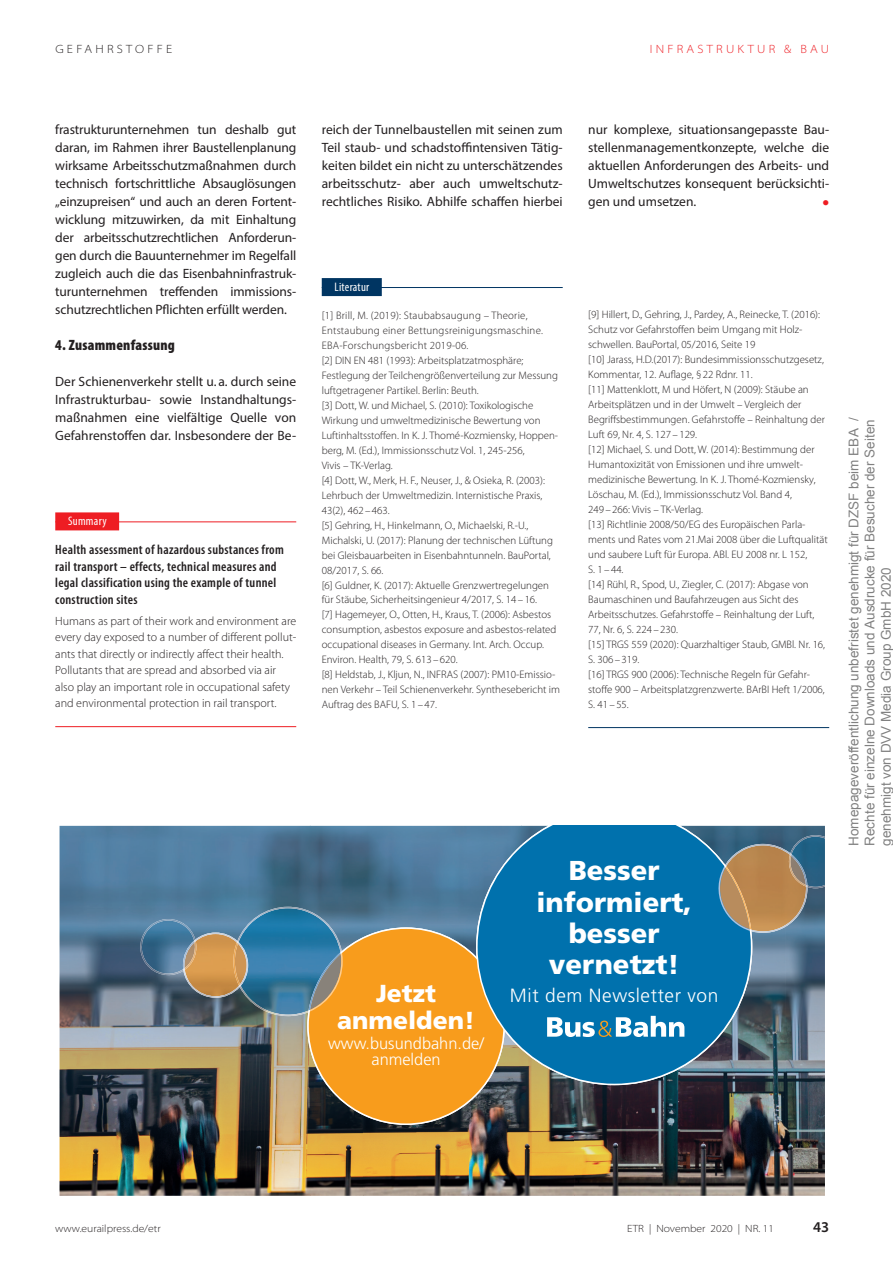
<style>
.page{position:relative;width:893px;height:1263px;background:#fff}
.page>*{position:absolute;margin:0;border:0;box-sizing:border-box;transform-origin:0 0}
.t1{font:900 27.3px/31.3px "Frutiger LT Std";color:#fff;text-align:center}
.t2{font:900 24.6px "Frutiger LT Std";color:#fff}
.t3{font:300 19.05px "Frutiger LT Std";letter-spacing:.03em;color:#fff}
.t4{font:300 16.35px/16.2px "Frutiger LT Std";color:#fff;text-align:center}
.t5{font:900 condensed 15px "Myriad Pro";letter-spacing:.015em;color:#231f20}
.t6{font:600 15px "Myriad Pro";color:#231f20}
.t7{font:13.5px/18px "Myriad Pro";color:#231f20;text-align:justify}
.t8{font:13.5px/16.2px "Arial";color:rgb(0 0 0/.5)}
.t9{font:600 condensed 13.5px/16.5px "Myriad Pro";letter-spacing:.02em;color:#231f20}
.t10{font:condensed 12.3px "Myriad Pro";letter-spacing:.02em;color:#fff}
.t11{font:300 12px/16.5px "Myriad Pro";color:#231f20}
.t12{font:300 semi-expanded 12px "Myriad Pro";letter-spacing:.27em;color:#ee1d23}
.t13{font:300 semi-expanded 12px "Myriad Pro";letter-spacing:.27em;color:#231f20}
.t14{font:300 10.8px/15px "Myriad Pro";color:#231f20}
.t15{font:300 semi-expanded 10.5px "Myriad Pro";color:#231f20}
.t16{font:9px "Wingdings";color:#ee1d23}
</style>
<div class="page">
<div style="left:55px;top:512px;width:64px;height:18px;background:#ee1d23"></div>
<hr style="left:55px;top:521px;width:241px;height:1px;background:#ee1d23">
<hr style="left:55px;top:726px;width:241px;height:1px;background:#ee1d23">
<div style="left:322px;top:278px;width:60px;height:18px;background:#003562"></div>
<hr style="left:322px;top:287px;width:241px;height:1px;background:#003562">
<hr style="left:588px;top:727px;width:241px;height:1px;background:#003562">
<img style="left:60px;top:826px;width:250px;height:370px">
<img style="left:310px;top:826px;width:166px;height:101px">
<img style="left:752px;top:826px;width:73px;height:18px">
<img style="left:786px;top:888px;width:39px;height:308px">
<img style="left:733px;top:933px;width:53px;height:263px">
<img style="left:310px;top:1125px;width:53px;height:71px">
<img style="left:469px;top:1085px;width:105px;height:111px">
<img style="left:680px;top:1085px;width:53px;height:111px">
<img style="left:416px;top:1125px;width:53px;height:71px">
<img style="left:574px;top:1085px;width:106px;height:111px">
<img style="left:363px;top:1125px;width:53px;height:71px">
<svg style="left:476px;top:826px;width:276px;height:259px;background:#1172a6"></svg>
<svg style="left:547px;top:1016px;width:137px;height:21px"></svg>
<img style="left:237px;top:907px;width:105px;height:109px">
<svg style="left:307px;top:927px;width:198px;height:198px;background:#c88f38"></svg>
<img style="left:183px;top:932px;width:57px;height:66px">
<img style="left:241px;top:942px;width:7px;height:44px">
<img style="left:237px;top:941px;width:4px;height:46px">
<img style="left:725px;top:844px;width:83px;height:89px">
<svg style="left:716px;top:862px;width:35px;height:69px;background:#8d8975"></svg>
<img style="left:790px;top:835px;width:35px;height:53px">
<img style="left:788px;top:855px;width:2px;height:31px">
<img style="left:790px;top:853px;width:17px;height:34px">
<img style="left:139px;top:919px;width:56px;height:56px">
<img style="left:196px;top:941px;width:1px;height:29px">
<img style="left:183px;top:939px;width:13px;height:32px">
<p class="t13" style="left:55px;top:42px;width:119px">GEFAHRSTOFFE</p>
<p class="t12" style="left:650px;top:42px;width:181px">INFRASTRUKTUR &amp; BAU</p>
<p class="t7" style="left:55px;top:120px;width:242px">frastrukturunternehmen tun deshalb gut daran, im Rahmen ihrer Baustellenplanung wirksame Arbeitsschutzmaßnahmen durch technisch fortschrittliche Absauglösungen „einzupreisen“ und auch an deren Fortent&shy;wicklung mitzuwirken, da mit Einhaltung der arbeitsschutzrechtlichen Anforderun&shy;gen durch die Bauunternehmer im Regelfall zugleich auch die das Eisenbahninfrastruk&shy;turunternehmen treffenden immissions&shy;schutzrechtlichen Pflichten erfüllt werden.</p>
<h3 class="t5" style="left:55px;top:336px;width:121px">4. Zusammenfassung</h3>
<p class="t7" style="left:55px;top:372px;width:242px">Der Schienenverkehr stellt u. a. durch seine Infrastrukturbau- sowie Instandhaltungs&shy;maßnahmen eine vielfältige Quelle von Gefahrenstoffen dar. Insbesondere der Be-</p>
<p class="t10" style="left:68px;top:514px;width:40px">Summary</p>
<p class="t9" style="left:55px;top:542px;width:230px">Health assessment of hazardous substances from rail transport – effects, technical measures and legal classification using the example of tunnel construction sites</p>
<p class="t11" style="left:55px;top:612px;width:242px">Humans as part of their work and environment are every day exposed to a number of different pollut&shy;ants that directly or indirectly affect their health.<br>Pollutants that are spread and absorbed via air also play an important role in occupational safety and environmental protection in rail transport.</p>
<p class="t7" style="left:322px;top:120px;width:242px">reich der Tunnelbaustellen mit seinen zum Teil staub- und schadstoffintensiven Tätig&shy;keiten bildet ein nicht zu unterschätzendes arbeitsschutz- aber auch umweltschutz&shy;rechtliches Risiko. Abhilfe schaffen hierbei</p>
<p class="t7" style="left:588px;top:120px;width:242px">nur komplexe, situationsangepasste Bau&shy;stellenmanagementkonzepte, welche die aktuellen Anforderungen des Arbeits- und Umweltschutzes konsequent berücksichti&shy;gen und umsetzen.</p>
<p class="t16" style="left:822px;top:198px;width:8px">●</p>
<p class="t10" style="left:334px;top:280px;width:36px">Literatur</p>
<p class="t14" style="left:322px;top:307px;width:240px">[1] Brill, M. (2019): Staubabsaugung – Theorie, Entstaubung einer Bettungsreinigungsmaschine.<br>EBA-Forschungsbericht 2019-06.<br>[2] DIN EN 481 (1993): Arbeitsplatzatmosphäre; Festlegung der Teilchengrößenverteilung zur Messung luftgetragener Partikel. Berlin: Beuth.<br>[3] Dott, W. und Michael, S. (2010): Toxikologische Wirkung und umweltmedizinische Bewertung von Luftinhaltsstoffen. In K. J. Thomé-Kozmiensky, Hoppen&shy;berg, M. (Ed.), Immissionsschutz Vol. 1, 245-256,<br>Vivis – TK-Verlag.<br>[4] Dott, W., Merk, H. F., Neuser, J., &amp; Osieka, R. (2003):<br>Lehrbuch der Umweltmedizin. Internistische Praxis, 43(2), 462 –463.<br>[5] Gehring, H., Hinkelmann, O., Michaelski, R.-U., Michalski, U. (2017): Planung der technischen Lüftung bei Gleisbauarbeiten in Eisenbahntunneln. BauPortal, 08/2017, S. 66.<br>[6] Guldner, K. (2017): Aktuelle Grenzwertregelungen für Stäube, Sicherheitsingenieur 4/2017, S. 14– 16.<br>[7] Hagemeyer, O., Otten, H., Kraus, T. (2006): Asbestos consumption, asbestos exposure and asbestos-related occupational diseases in Germany. Int. Arch. Occup.<br>Environ. Health, 79, S. 613– 620.<br>[8] Heldstab, J., Kljun, N., INFRAS (2007): PM10-Emissio&shy;nen Verkehr – Teil Schienenverkehr. Synthesebericht im Auftrag des BAFU, S. 1 –47.</p>
<p class="t14" style="left:588px;top:307px;width:241px">[9] Hillert, D., Gehring, J., Pardey, A., Reinecke, T. (2016):<br>Schutz vor Gefahrstoffen beim Umgang mit Holz&shy;schwellen. BauPortal, 05/2016, Seite 19<br>[10] Jarass, H.D.(2017): Bundesimmissionsschutzgesetz, Kommentar, 12. Auflage, § 22 Rdnr. 11.<br>[11] Mattenklott, M und Höfert, N (2009): Stäube an Arbeitsplätzen und in der Umwelt – Vergleich der Begriffsbestimmungen. Gefahrstoffe – Reinhaltung der Luft 69, Nr. 4, S. 127– 129.<br>[12] Michael, S. und Dott, W. (2014): Bestimmung der Humantoxizität von Emissionen und ihre umwelt&shy;medizinische Bewertung. In K. J. Thomé-Kozmiensky, Löschau, M. (Ed.), Immissionsschutz Vol. Band 4,<br>249 –266: Vivis – TK-Verlag.<br>[13] Richtlinie 2008/50/EG des Europäischen Parla&shy;ments und Rates vom 21.Mai 2008 über die Luftqualität und saubere Luft für Europa. ABl. EU 2008 nr. L 152,<br>S. 1 –44.<br>[14] Rühl, R., Spod, U., Ziegler, C. (2017): Abgase von Baumaschinen und Baufahrzeugen aus Sicht des Arbeitsschutzes. Gefahrstoffe – Reinhaltung der Luft, 77, Nr. 6, S. 224 –230.<br>[15] TRGS 559 (2020): Quarzhaltiger Staub, GMBl. Nr. 16, S. 306–319.<br>[16] TRGS 900 (2006): Technische Regeln für Gefahr&shy;stoffe 900 – Arbeitsplatzgrenzwerte. BArBI Heft 1/2006, S. 41 – 55.</p>
<h1 class="t1" style="left:536px;top:855px;width:157px">Besser informiert, besser vernetzt!</h1>
<h2 class="t2" style="left:376px;top:978px;width:62px">Jetzt</h2>
<h3 class="t3" style="left:510px;top:984px;width:210px">Mit dem Newsletter von</h3>
<h2 class="t2" style="left:337px;top:1006px;width:139px">anmelden!</h2>
<h3 class="t4" style="left:328px;top:1035px;width:157px">www.busundbahn.de/ anmelden</h3>
<p class="t8" style="left:845px;top:846px;width:430px;rotate:-90deg">Homepageveröffentlichung unbefristet genehmigt für DZSF beim EBA /<br>Rechte für einzelne Downloads und Ausdrucke für Besucher der Seiten genehmigt von DVV Media Group GmbH 2020</p>
<p class="t15" style="left:55px;top:1222px;width:107px">www.eurailpress.de/etr</p>
<p class="t15" style="left:627px;top:1222px;width:148px">ETR | November 2020 | NR. 11</p>
<h3 class="t6" style="left:813px;top:1217px;width:18px">43</h3>
</div>
